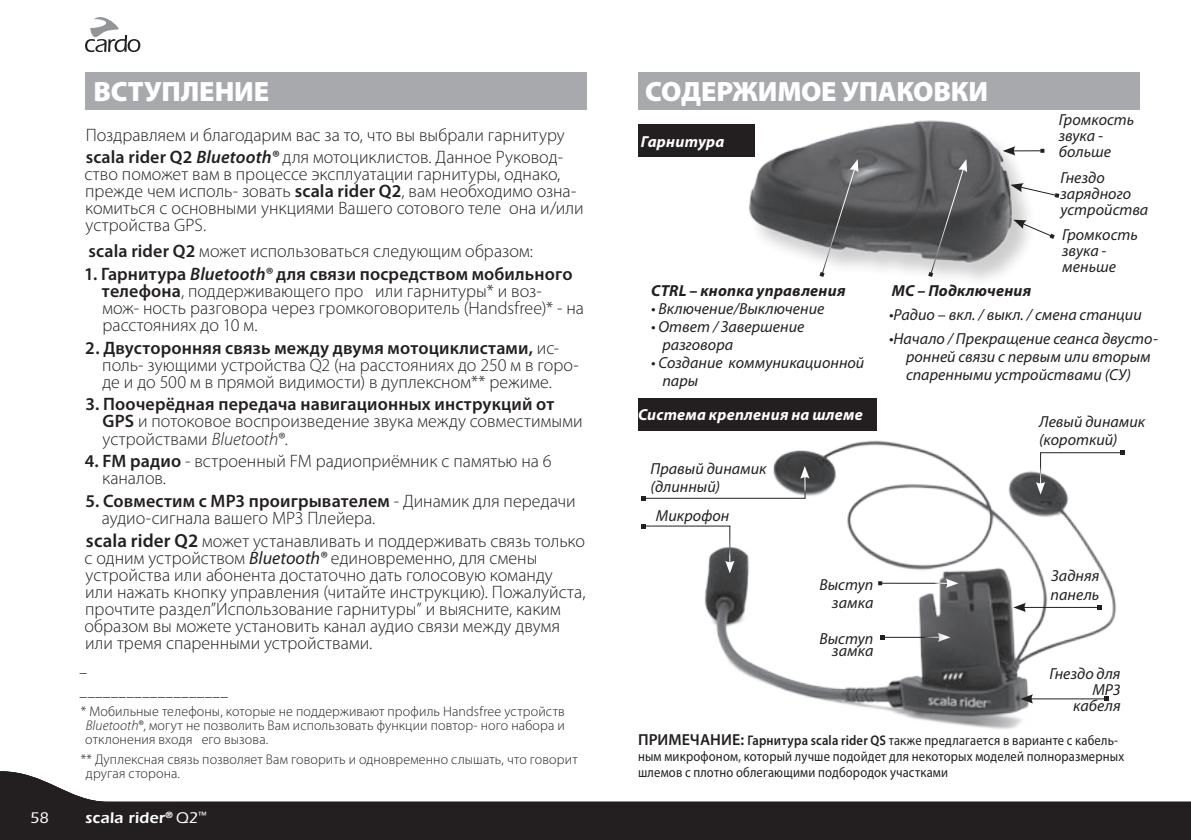
<style>
.page{position:relative;width:1191px;height:840px;background:#fff}
.page>*{position:absolute;margin:0;border:0;box-sizing:border-box;transform-origin:0 0}
.MAIN_HEADERS{font:900 28px "Myriad Pro";letter-spacing:-.01em;color:#fff}
.Intented_Regular_Bod{font:300 18px/17px "Myriad Pro";color:#231f20}
.Regular_Body_Text{font:300 18px/17px "Myriad Pro";color:#231f20}
.PRIMARY_Body_Text{font:300 18px/17px "Myriad Pro";color:#231f20}
.t1{font:italic 16px/16px "Myriad Pro";color:#231f20}
.t2{font:italic 700 16px "Myriad Pro";letter-spacing:.015em;color:#231f20}
.t3{font:italic 700 16px "Myriad Pro";letter-spacing:.015em;color:#fff}
.t4{font:600 16px "Itc Eras";letter-spacing:.01em;color:#fff}
.t5{font:500 16px "Itc Eras";color:#fff}
.PRIMARY_Body_Text-2{font:300 14px/14px "Myriad Pro";letter-spacing:.01em;color:#231f20;text-align:justify}
.t6{font:14px/16px "Myriad Pro";letter-spacing:.015em;color:#231f20;scale:.9 1}
.s1{font-weight:600}
.s2{font-weight:600;font-style:italic}
.s3{font-style:italic}
.s4{font-weight:600;font-size:19px}
.s5{font-weight:400;font-style:italic}
.s6{font-weight:500}
.s7{font-weight:600;font-size:16px}
</style>
<div class="page">
<svg style="left:85px;top:17px;width:55px;height:35px"></svg>
<svg style="left:0;top:771px;width:1190px;height:68px;fill:#231f20"></svg>
<svg style="left:1190px;top:801px;width:1px;height:38px"></svg>
<div style="left:638px;top:72px;width:502px;height:37px;background:#a8a9ad"></div>
<img style="left:746px;top:120px;width:276px;height:155px">
<svg style="left:928px;top:159px;width:39px;height:118px;background:#6c6c6e"></svg>
<svg style="left:819px;top:159px;width:39px;height:118px;background:#7d7d7f"></svg>
<div style="left:638px;top:125px;width:116px;height:32px;background:#231f20"></div>
<div style="left:638px;top:398px;width:238px;height:32px;background:#231f20"></div>
<img style="left:704px;top:440px;width:421px;height:289px">
<svg style="left:1036px;top:450px;width:88px;height:44px"></svg>
<hr style="left:880px;top:582px;width:69px;height:1px;background:#fff">
<svg style="left:878px;top:581px;width:4px;height:4px"></svg>
<svg style="left:945px;top:578px;width:13px;height:9px"></svg>
<hr style="left:882px;top:636px;width:59px;height:1px;background:#fff">
<svg style="left:880px;top:635px;width:4px;height:4px"></svg>
<svg style="left:937px;top:632px;width:13px;height:9px"></svg>
<svg style="left:641px;top:523px;width:93px;height:50px"></svg>
<svg style="left:641px;top:465px;width:168px;height:35px"></svg>
<hr style="left:1022px;top:606px;width:77px;height:1px;background:#231f20">
<svg style="left:1097px;top:605px;width:4px;height:4px"></svg>
<svg style="left:1013px;top:602px;width:13px;height:9px"></svg>
<hr style="left:1012px;top:150px;width:30px;height:1px;background:#231f20">
<svg style="left:1040px;top:149px;width:4px;height:4px"></svg>
<svg style="left:1002px;top:146px;width:13px;height:9px"></svg>
<svg style="left:1013px;top:219px;width:41px;height:20px"></svg>
<svg style="left:1010px;top:183px;width:49px;height:15px"></svg>
<hr style="left:1029px;top:698px;width:77px;height:1px;background:#231f20">
<svg style="left:1104px;top:696px;width:4px;height:4px"></svg>
<svg style="left:1020px;top:694px;width:13px;height:9px"></svg>
<div style="left:85px;top:72px;width:502px;height:37px;background:#a8a9ad"></div>
<p class="MAIN_HEADERS" style="left:93px;top:73px;width:177px">ВСТУПЛЕНИЕ</p>
<p class="PRIMARY_Body_Text" style="left:86px;top:125px;width:481px;line-height:21px">Поздравляем и благодарим вас за то, что вы выбрали гарнитуру <span class="s1">scala rider Q2</span> <span class="s2">Bluetooth®</span> для мотоциклистов. Данное Руковод-</p>
<p class="PRIMARY_Body_Text" style="left:84px;top:165px;width:501px">ство поможет вам в процессе эксплуатации гарнитуры, однако, прежде чем исполь- зовать <span class="s1">scala rider Q2</span>, вам необходимо озна&shy;комиться с основными ункциями Вашего сотового теле она и/или устройства GPS.</p>
<p class="PRIMARY_Body_Text" style="left:89px;top:242px;width:446px"><span class="s1">scala rider Q2</span> может использоваться следующим образом:</p>
<p class="Intented_Regular_Bod" style="left:102px;top:265px;width:483px;text-indent:-18px"><span class="s1">1. Гарнитура</span> <span class="s2">Bluetooth®</span> <span class="s1">для связи посредством мобильного телефона</span>, поддерживающего про или гарнитуры* и воз-<br>мож- ность разговора через громкоговоритель (Handsfree)* - на расстояниях до 10 м.</p>
<p class="Intented_Regular_Bod" style="left:102px;top:339px;width:478px;text-indent:-17px"><span class="s1">2. Двусторонняя связь между двумя мотоциклистами,</span> ис&shy;поль- зующими устройства Q2 (на расстояниях до 250 м в горо&shy;де и до 500 м в прямой видимости) в дуплексном** режиме.</p>
<p class="Intented_Regular_Bod" style="left:102px;top:395px;width:481px;text-indent:-17px"><span class="s1">3. Поочерёдная передача навигационных инструкций от<br>GPS</span> и потоковое воспроизведение звука между совместимыми устройствами <span class="s3">Bluetooth</span>®.</p>
<p class="Intented_Regular_Bod" style="left:102px;top:452px;width:451px;text-indent:-17px"><span class="s1">4. FM радио</span> - встроенный FM радиоприёмник с памятью на 6 каналов.</p>
<p class="Intented_Regular_Bod" style="left:102px;top:492px;width:475px;text-indent:-16px"><span class="s1">5. Совместим с MP3 проигрывателем</span> - Динамик для передачи аудио-сигнала вашего MP3 Плейера.</p>
<p class="Regular_Body_Text" style="left:84px;top:531px;width:502px"><span class="s4">scala rider Q2</span> может устанавливать и поддерживать связь только с одним устройством <span class="s5">Bluetooth®</span> единовременно, для смены устройства или абонента достаточно дать голосовую команду<br>или нажать кнопку управления (читайте инструкцию). Пожалуйста, прочтите раздел”Использование гарнитуры” и выясните, каким образом вы можете установить канал аудио связи между двумя или тремя спаренными устройствами.</p>
<p class="PRIMARY_Body_Text-2" style="left:80px;top:660px;width:8px">_</p>
<p class="PRIMARY_Body_Text-2" style="left:80px;top:684px;width:149px">___________________</p>
<p class="PRIMARY_Body_Text-2" style="left:85px;top:703px;width:481px;text-indent:-4px">* Мобильные телефоны, которые не поддерживают профиль Handsfree устройств <span class="s3">Bluetooth</span>®, могут не позволить Вам использовать функции повтор- ного набора и отклонения входя его вызова.</p>
<p class="PRIMARY_Body_Text-2" style="left:86px;top:751px;width:493px;text-indent:-5px">** Дуплексная связь позволяет Вам говорить и одновременно слышать, что говорит другая сторона.</p>
<p class="t5" style="left:30px;top:808px;width:20px">58</p>
<p class="t4" style="left:85px;top:808px;width:123px">scala rider<sup>®</sup> <span class="s6">Q2</span><sup>™</sup></p>
<p class="t5" style="left:176px;top:808px;width:23px">FM</p>
<p class="MAIN_HEADERS" style="left:645px;top:73px;width:344px">СОДЕРЖИМОЕ УПАКОВКИ</p>
<p class="t3" style="left:641px;top:131px;width:85px">Гарнитура</p>
<p class="t1" style="left:1058px;top:111px;width:77px">Громкость звука - больше</p>
<p class="t1" style="left:1060px;top:169px;width:89px">Гнездо зарядного устройства</p>
<p class="t1" style="left:1062px;top:226px;width:77px">Громкость звука - меньше</p>
<p class="t2" style="left:651px;top:280px;width:196px">CTRL – кнопка управления</p>
<p class="t1" style="left:651px;top:300px;width:175px">• Включение/Выключение</p>
<p class="t1" style="left:662px;top:317px;width:144px;line-height:18px;text-indent:-11px">• Ответ / Завершение разговора</p>
<p class="t1" style="left:662px;top:353px;width:203px;line-height:18px;text-indent:-11px">• Создание коммуникационной пары</p>
<p class="t3" style="left:638px;top:404px;width:226px">Система крепления на шлеме</p>
<p class="t1" style="left:650px;top:459px;width:117px;line-height:18px">Правый динамик (длинный)</p>
<p class="t1" style="left:656px;top:506px;width:75px">Микрофон</p>
<p class="t2" style="left:892px;top:280px;width:141px">МС – Подключения</p>
<p class="t1" style="left:889px;top:306px;width:254px">•Радио – вкл. / выкл. / смена станции</p>
<p class="t1" style="left:906px;top:329px;width:253px;line-height:18px;text-indent:-17px">•Начало / Прекращение сеанса двусто&shy;ронней связи с первым или вторым спаренными устройствами (СУ)</p>
<p class="t1" style="left:1039px;top:412px;width:107px;line-height:18px">Левый динамик (короткий)</p>
<p class="t1" style="left:819px;top:575px;width:55px;line-height:18px;text-align:right">Выступ замка</p>
<p class="t1" style="left:819px;top:631px;width:55px;line-height:12px;text-align:right">Выступ замка</p>
<p class="t1" style="left:1050px;top:565px;width:50px;line-height:19.6px">Задняя панель</p>
<p class="t1" style="left:1049px;top:665px;width:72px;text-align:right">Гнездо для<br>МР3 кабеля</p>
<p class="t6" style="left:638px;top:732px;width:542px"><span class="s7">ПРИМЕЧАНИЕ:</span> <span class="s1">Гарнитура scala rider QS</span> также предлагается в варианте с кабель&shy;ным микрофоном, который лучше подойдет для некоторых моделей полноразмерных шлемов с плотно облегающими подбородок участками</p>
</div>
